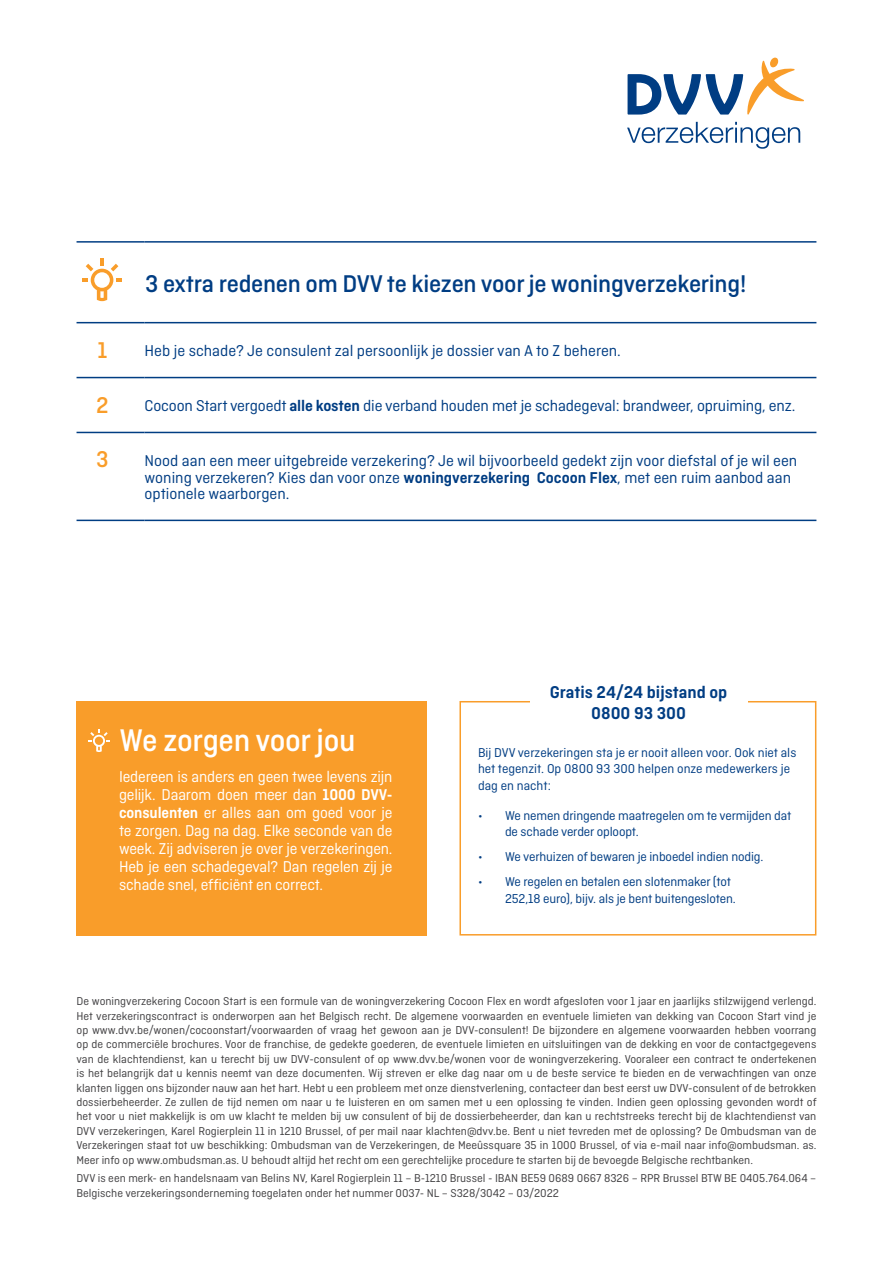
<style>
.page{position:relative;width:893px;height:1263px;background:#fff}
.page>*{position:absolute;margin:0;border:0;box-sizing:border-box;transform-origin:0 0}
.t1{font:500 33px "Ciutadella";letter-spacing:-.01em;color:#fff}
.t2{font:500 25.5px "Ciutadella";letter-spacing:-.01em;color:#003d83}
.t3{font:500 24px "Ciutadella";color:#f99d2a}
.t4{font:600 18px/21px "Ciutadella";color:#003d83;text-align:center}
.t5{font:16.5px/16.5px "Ciutadella";color:#003d83}
.t6{font:16.5px/18px "Ciutadella";letter-spacing:-.01em;color:#fff;text-align:justify}
.t7{font:13.5px/16.5px "Ciutadella";letter-spacing:-.01em;color:#003d83}
.t8{font:12px/14.4px "Ciutadella";color:#414042;text-align:justify}
.s1{font-weight:600}
</style>
<div class="page">
<hr style="left:77px;top:241px;width:68px;height:2px;background:#003d83">
<hr style="left:145px;top:241px;width:671px;height:2px;background:#003d83">
<hr style="left:77px;top:322px;width:68px;height:1px;background:#003d83">
<hr style="left:145px;top:322px;width:671px;height:1px;background:#003d83">
<hr style="left:77px;top:377px;width:68px;height:1px;background:#003d83">
<hr style="left:145px;top:377px;width:671px;height:1px;background:#003d83">
<hr style="left:77px;top:432px;width:68px;height:1px;background:#003d83">
<hr style="left:145px;top:432px;width:671px;height:1px;background:#003d83">
<hr style="left:77px;top:520px;width:68px;height:1px;background:#003d83">
<hr style="left:145px;top:520px;width:671px;height:1px;background:#003d83">
<svg style="left:82px;top:259px;width:40px;height:42px"></svg>
<div style="left:77px;top:701px;width:350px;height:234px;background:#f99d2a"></div>
<svg style="left:88px;top:729px;width:22px;height:23px"></svg>
<div style="left:459px;top:701px;width:357px;height:234px;border:2px solid #f99d2a"></div>
<div style="left:530px;top:685px;width:217px;height:46px;background:#fff"></div>
<svg style="left:628px;top:58px;width:176px;height:57px"></svg>
<svg style="left:627px;top:122px;width:173px;height:27px"></svg>
<h2 class="t2" style="left:145px;top:269px;width:603px">3 extra redenen om DVV te kiezen voor je woningverzekering!</h2>
<h3 class="t3" style="left:97px;top:336px;width:11px">1</h3>
<h3 class="t5" style="left:145px;top:343px;width:478px">Heb je schade? Je consulent zal persoonlijk je dossier van A to Z beheren.</h3>
<h3 class="t3" style="left:96px;top:391px;width:14px">2</h3>
<h3 class="t5" style="left:145px;top:397px;width:652px">Cocoon Start vergoedt <span class="s1">alle kosten</span> die verband houden met je schadegeval: brandweer, opruiming, enz.</h3>
<h3 class="t3" style="left:96px;top:446px;width:14px">3</h3>
<h3 class="t5" style="left:145px;top:452px;width:654px">Nood aan een meer uitgebreide verzekering? Je wil bijvoorbeeld gedekt zijn voor diefstal of je wil een woning verzekeren? Kies dan voor onze <span class="s1">woningverzekering Cocoon Flex</span>, met een ruim aanbod aan optionele waarborgen.</h3>
<h1 class="t1" style="left:120px;top:722px;width:237px">We zorgen voor jou</h1>
<p class="t6" style="left:119px;top:767px;width:275px">Iedereen is anders en geen twee levens zijn gelijk. Daarom doen meer dan <span class="s1">1000 DVV&shy;consulenten</span> er alles aan om goed voor je te zorgen. Dag na dag. Elke seconde van de week. Zij adviseren je over je verzekeringen.<br>Heb je een schadegeval? Dan regelen zij je schade snel, efficiënt en correct.</p>
<h3 class="t4" style="left:550px;top:682px;width:179px">Gratis 24/24 bijstand op<br>0800 93 300</h3>
<p class="t7" style="left:478px;top:744px;width:320px">Bij DVV verzekeringen sta je er nooit alleen voor. Ook niet als het tegenzit. Op 0800 93 300 helpen onze medewerkers je dag en nacht:</p>
<p class="t7" style="left:505px;top:807px;width:288px;text-indent:-27px">• We nemen dringende maatregelen om te vermijden dat de schade verder oploopt.</p>
<p class="t7" style="left:478px;top:849px;width:287px">• We verhuizen of bewaren je inboedel indien nodig.</p>
<p class="t7" style="left:505px;top:874px;width:232px;text-indent:-27px">• We regelen en betalen een slotenmaker (tot<br>252,18 euro), bijv. als je bent buitengesloten.</p>
<p class="t8" style="left:77px;top:994px;width:742px">De woningverzekering Cocoon Start is een formule van de woningverzekering Cocoon Flex en wordt afgesloten voor 1 jaar en jaarlijks stilzwijgend verlengd.<br>Het verzekeringscontract is onderworpen aan het Belgisch recht. De algemene voorwaarden en eventuele limieten van dekking van Cocoon Start vind je op www.dvv.be/wonen/cocoonstart/voorwaarden of vraag het gewoon aan je DVV-consulent! De bijzondere en algemene voorwaarden hebben voorrang op de commerciële brochures. Voor de franchise, de gedekte goederen, de eventuele limieten en uitsluitingen van de dekking en voor de contactgegevens van de klachtendienst, kan u terecht bij uw DVV-consulent of op www.dvv.be/wonen voor de woningverzekering. Vooraleer een contract te ondertekenen is het belangrijk dat u kennis neemt van deze documenten. Wij streven er elke dag naar om u de beste service te bieden en de verwachtingen van onze klanten liggen ons bijzonder nauw aan het hart. Hebt u een probleem met onze dienstverlening, contacteer dan best eerst uw DVV-consulent of de betrokken dossierbeheerder. Ze zullen de tijd nemen om naar u te luisteren en om samen met u een oplossing te vinden. Indien geen oplossing gevonden wordt of het voor u niet makkelijk is om uw klacht te melden bij uw consulent of bij de dossierbeheerder, dan kan u rechtstreeks terecht bij de klachtendienst van DVV verzekeringen, Karel Rogierplein 11 in 1210 Brussel, of per mail naar klachten@dvv.be. Bent u niet tevreden met de oplossing? De Ombudsman van de Verzekeringen staat tot uw beschikking: Ombudsman van de Verzekeringen, de Meeûssquare 35 in 1000 Brussel, of via e-mail naar info@ombudsman. as.<br>Meer info op www.ombudsman.as. U behoudt altijd het recht om een gerechtelijke procedure te starten bij de bevoegde Belgische rechtbanken.</p>
<p class="t8" style="left:77px;top:1171px;width:741px">DVV is een merk- en handelsnaam van Belins NV, Karel Rogierplein 11 – B-1210 Brussel - IBAN BE59 0689 0667 8326 – RPR Brussel BTW BE 0405.764.064 –<br>Belgische verzekeringsonderneming toegelaten onder het nummer 0037- NL – S328/3042 – 03/2022</p>
</div>
